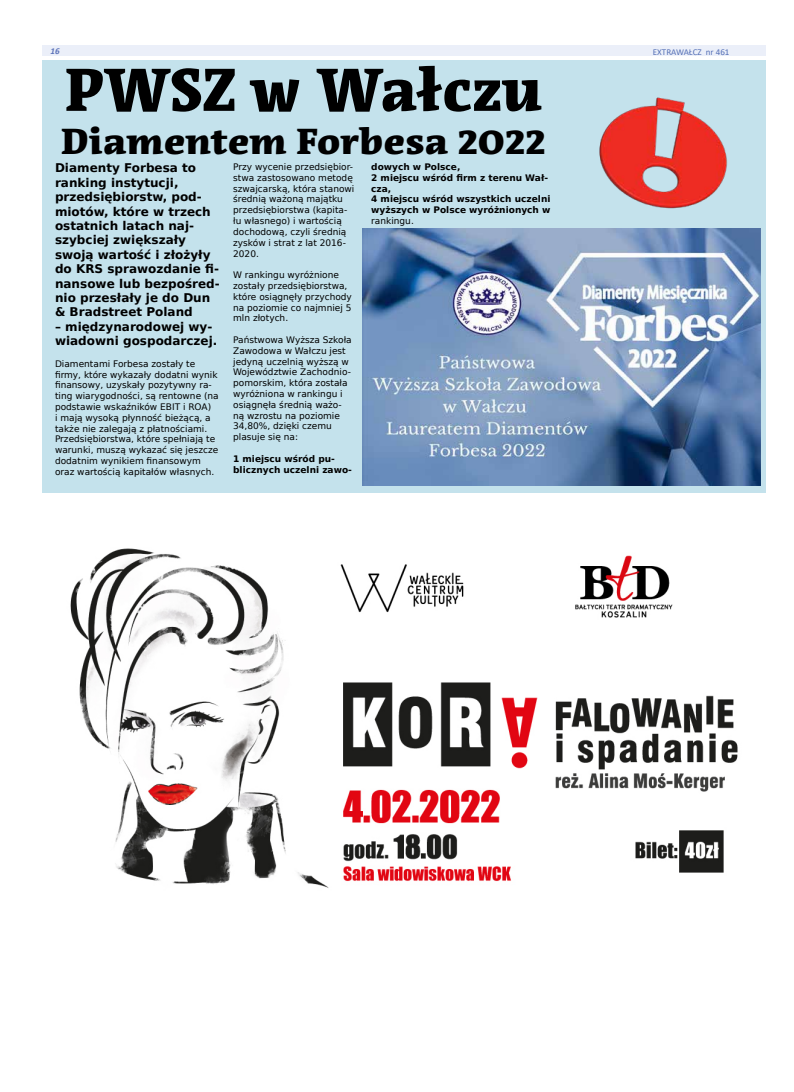
<style>
.page{position:relative;width:794px;height:1092px;background:#fff}
.page>*{position:absolute;margin:0;border:0;box-sizing:border-box;transform-origin:0 0}
.t1{font:900 60px "Acuta";color:#000;scale:1.04 1}
.t2{font:900 36px "Acuta";color:#000;scale:1.11 1}
.t3{font:700 12px/14.4px "DejaVu Sans";color:#000}
.t4{font:9px/10.8px "DejaVu Sans";color:#000}
.t5{font:700 9px/10.8px "DejaVu Sans";color:#000}
.t6{font:9px "Calibri";color:#5570b6}
.t7{font:italic 700 9px "Calibri";color:#5b72b9}
</style>
<div class="page">
<div style="left:43px;top:45px;width:722px;height:11px;background:#ebeff9"></div>
<div style="left:43px;top:60px;width:722px;height:432px;background:#c4e2ec"></div>
<img style="left:363px;top:228px;width:398px;height:257px">
<img style="left:599px;top:97px;width:129px;height:112px">
<img style="left:70px;top:548px;width:668px;height:340px">
<p class="t7" style="left:50px;top:44px;width:11px">16</p>
<p class="t6" style="left:653px;top:46px;width:78px">EXTRAWAŁCZ nr 461</p>
<h1 class="t1" style="left:65px;top:53px;width:460px">PWSZ w Wałczu</h1>
<h2 class="t2" style="left:61px;top:119px;width:438px">Diamentem Forbesa 2022</h2>
<p class="t3" style="left:55px;top:160px;width:166px">Diamenty Forbesa to ranking instytucji, przedsiębiorstw, pod&shy;miotów, które w trzech ostatnich latach naj&shy;szybciej zwiększały swoją wartość i złożyły do KRS sprawozdanie fi&shy;nansowe lub bezpośred&shy;nio przesłały je do Dun &amp; Bradstreet Poland</p>
<h3 class="t3" style="left:55px;top:319px;width:164px">– międzynarodowej wy&shy;wiadowni gospodarczej.</h3>
<p class="t4" style="left:55px;top:358px;width:165px">Diamentami Forbesa zostały te firmy, które wykazały dodatni wynik finansowy, uzyskały pozytywny ra&shy;ting wiarygodności, są rentowne (na podstawie wskaźników EBIT i ROA)<br>i mają wysoką płynność bieżącą, a także nie zalegają z płatnościami.<br>Przedsiębiorstwa, które spełniają te warunki, muszą wykazać się jeszcze dodatnim wynikiem finansowym oraz wartością kapitałów własnych.</p>
<p class="t4" style="left:233px;top:161px;width:123px">Przy wycenie przedsiębior&shy;stwa zastosowano metodę szwajcarską, która stanowi średnią ważoną majątku przedsiębiorstwa (kapita&shy;łu własnego) i wartością dochodową, czyli średnią zysków i strat z lat 2016-<br>2020.</p>
<p class="t4" style="left:233px;top:269px;width:120px">W rankingu wyróżnione zostały przedsiębiorstwa, które osiągnęły przychody na poziomie co najmniej 5 mln złotych.</p>
<p class="t4" style="left:233px;top:334px;width:120px">Państwowa Wyższa Szkoła<br>Zawodowa w Wałczu jest jedyną uczelnią wyższą w<br>Województwie Zachodnio&shy;pomorskim, która została wyróżniona w rankingu i osiągnęła średnią ważo&shy;ną wzrostu na poziomie<br>34,80%, dzięki czemu plasuje się na:</p>
<p class="t5" style="left:233px;top:453px;width:120px">1 miejscu wśród pu&shy;blicznych uczelni zawo-</p>
<p class="t5" style="left:371px;top:161px;width:181px">dowych w Polsce,<br>2 miejscu wśród firm z terenu Wał&shy;cza,<br>4 miejscu wśród wszystkich uczelni wyższych w Polsce wyróżnionych w</p>
<p class="t4" style="left:371px;top:215px;width:44px">rankingu.</p>
</div>
